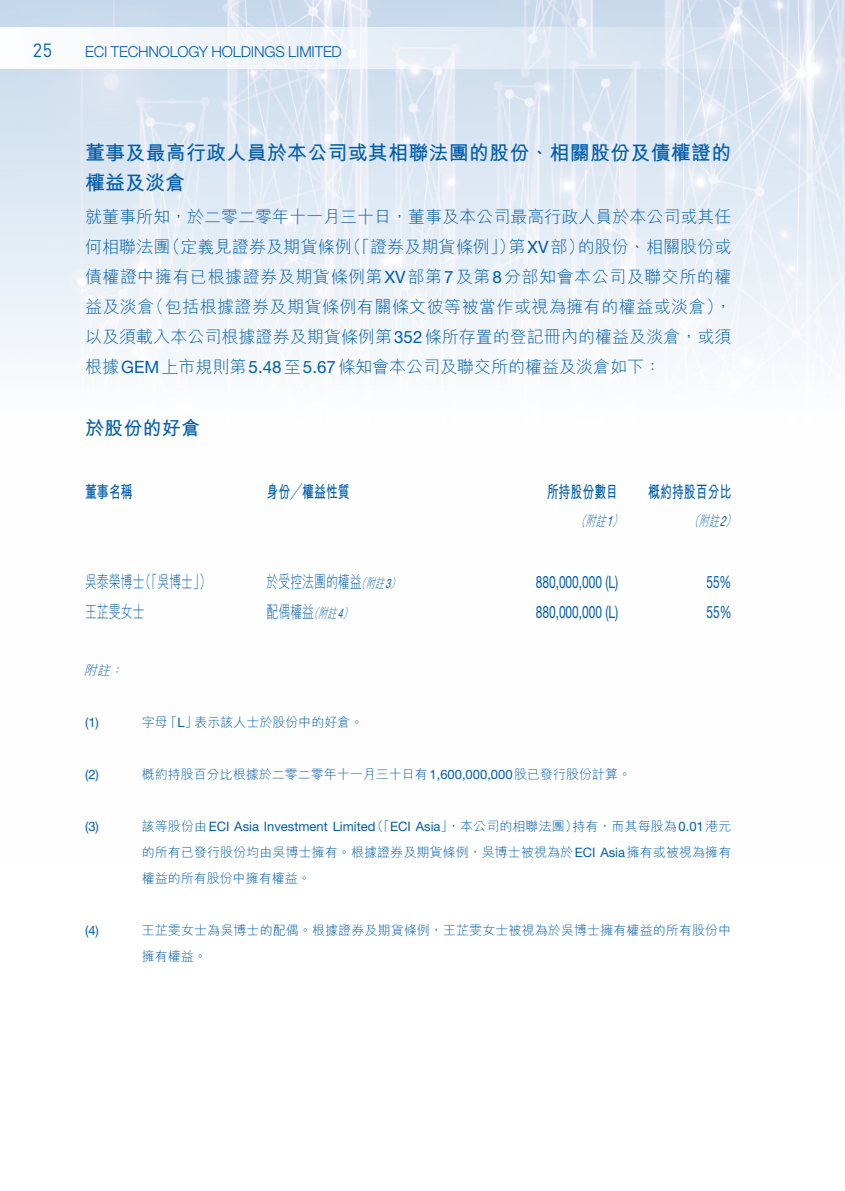
<style>
.page{position:relative;width:845px;height:1191px;background:#fff}
.page>*{position:absolute;margin:0;border:0;box-sizing:border-box;transform-origin:0 0}
.Subhead_1{font:700 20px/30px "M Hei HK";letter-spacing:.01em;color:#015dab}
.Subhead_2{font:700 19px "M Hei HK";letter-spacing:.01em;color:#015dab}
.t1{font:18.8px "DIN";color:#015dab;scale:.95 1}
.Body_Text{font:300 17px/30px "M Hei HK";color:#015dab;text-align:justify}
.Table_1_Colume{font:300 17px "M Hei HK";color:#015dab;scale:.7 1}
.Table_1_Colume-2{font:17px "Helvetica Neue LT Std";color:#015dab;scale:.7 1}
.Table_1_Colume-3{font:700 17px "M Hei HK";color:#015dab;scale:.7 1}
.t2{font:300 15px "Helvetica Neue";letter-spacing:-.01em;color:#015dab}
.Table_1_Colume-4{font:italic 300 14px "M Hei HK";color:#015dab;scale:.7 1}
.Notes{font:300 13px/26px "M Hei HK";letter-spacing:.005em;color:#015dab;text-align:justify}
.Notes-2{font:13px "Helvetica Neue LT Std";color:#015dab}
.Notes-3{font:italic 300 13px "M Hei HK";color:#015dab}
.s1{font-family:"Helvetica Neue LT Std";font-weight:400}
.s2{font-style:italic;font-size:13px}
.s3{font-family:"Helvetica Neue LT Std";font-weight:400;font-style:italic;font-size:13px}
</style>
<div class="page">
<img style="left:0;top:0;width:844px;height:365px">
<svg style="left:0;top:27px;width:845px;height:41px"></svg>
<h3 class="t1" style="left:33px;top:39px;width:22px">25</h3>
<p class="t2" style="left:85px;top:39px;width:258px">ECI TECHNOLOGY HOLDINGS LIMITED</p>
<p class="Subhead_1" style="left:85px;top:136px;width:648px">董事及最高行政人員於本公司或其相聯法團的股份、相關股份及債權證的權益及淡倉</p>
<p class="Body_Text" style="left:85px;top:201px;width:648px">就董事所知，於二零二零年十一月三十日，董事及本公司最高行政人員於本公司或其任何相聯法團（定義見證券及期貨條例（「證券及期貨條例」）第<span class="s1">XV</span>部）的股份、相關股份或債權證中擁有已根據證券及期貨條例第<span class="s1">XV</span>部第<span class="s1">7</span>及第<span class="s1">8</span>分部知會本公司及聯交所的權益及淡倉（包括根據證券及期貨條例有關條文彼等被當作或視為擁有的權益或淡倉），以及須載入本公司根據證券及期貨條例第<span class="s1">352</span>條所存置的登記冊內的權益及淡倉，或須根據<span class="s1">GEM</span>上市規則第<span class="s1">5.48</span>至<span class="s1">5.67</span>條知會本公司及聯交所的權益及淡倉如下：</p>
<p class="Subhead_2" style="left:85px;top:414px;width:116px">於股份的好倉</p>
<p class="Table_1_Colume-3" style="left:85px;top:480px;width:69px">董事名稱</p>
<p class="Table_1_Colume-3" style="left:266px;top:480px;width:120px">身份╱權益性質</p>
<p class="Table_1_Colume-3" style="left:547px;top:480px;width:104px">所持股份數目</p>
<p class="Table_1_Colume-3" style="left:648px;top:480px;width:121px">概約持股百分比</p>
<p class="Table_1_Colume-4" style="left:576px;top:513px;width:72px">（附註<span class="s1">1</span>）</p>
<p class="Table_1_Colume-4" style="left:689px;top:513px;width:72px">（附註<span class="s1">2</span>）</p>
<p class="Table_1_Colume" style="left:85px;top:573px;width:181px">吳泰榮博士（「吳博士」）</p>
<p class="Table_1_Colume" style="left:266px;top:573px;width:196px">於受控法團的權益<span class="s2">（附註</span><span class="s3">3</span><span class="s2">）</span></p>
<p class="Table_1_Colume-2" style="left:536px;top:572px;width:119px">880,000,000 (L)</p>
<p class="Table_1_Colume-2" style="left:706px;top:572px;width:37px">55%</p>
<p class="Table_1_Colume" style="left:85px;top:603px;width:86px">王芷雯女士</p>
<p class="Table_1_Colume" style="left:266px;top:603px;width:128px">配偶權益<span class="s2">（附註</span><span class="s3">4</span><span class="s2">）</span></p>
<p class="Table_1_Colume-2" style="left:536px;top:602px;width:119px">880,000,000 (L)</p>
<p class="Table_1_Colume-2" style="left:706px;top:602px;width:37px">55%</p>
<p class="Notes-3" style="left:84px;top:663px;width:44px">附註：</p>
<p class="Notes-2" style="left:85px;top:714px;width:15px">(1)</p>
<p class="Notes" style="left:142px;top:709px;width:223px">字母「<span class="s1">L</span>」表示該人士於股份中的好倉。</p>
<p class="Notes-2" style="left:85px;top:766px;width:15px">(2)</p>
<p class="Notes" style="left:142px;top:761px;width:491px">概約持股百分比根據於二零二零年十一月三十日有<span class="s1">1,600,000,000</span>股已發行股份計算。</p>
<p class="Notes-2" style="left:85px;top:818px;width:15px">(3)</p>
<p class="Notes" style="left:142px;top:813px;width:591px">該等股份由<span class="s1">ECI Asia Investment Limited</span>（「<span class="s1">ECI Asia</span>」，本公司的相聯法團）持有，而其每股為<span class="s1">0.01</span>港元的所有已發行股份均由吳博士擁有。根據證券及期貨條例，吳博士被視為於<span class="s1">ECI Asia</span>擁有或被視為擁有權益的所有股份中擁有權益。</p>
<p class="Notes-2" style="left:85px;top:922px;width:15px">(4)</p>
<p class="Notes" style="left:142px;top:917px;width:591px">王芷雯女士為吳博士的配偶。根據證券及期貨條例，王芷雯女士被視為於吳博士擁有權益的所有股份中擁有權益。</p>
</div>
